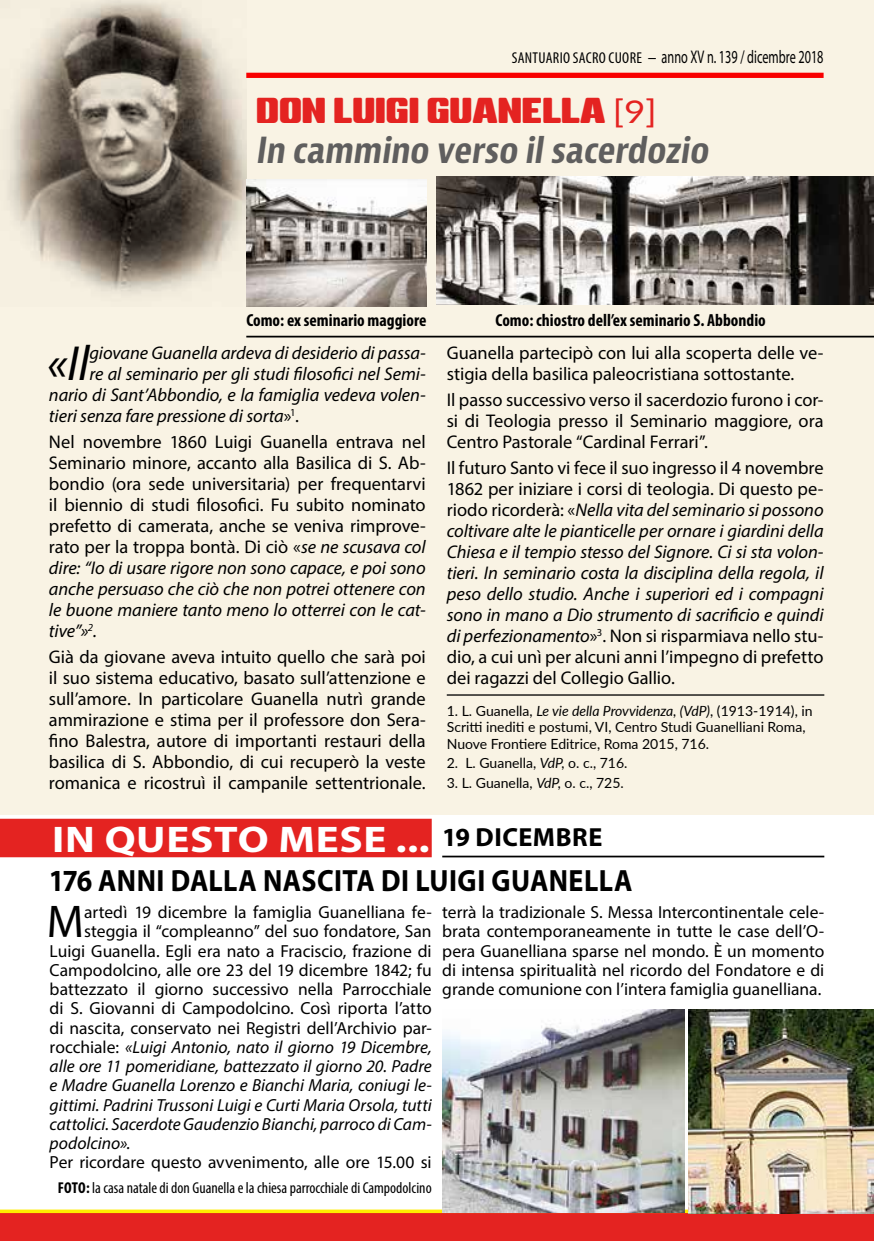
<style>
.page{position:relative;width:874px;height:1241px;background:#fff}
.page>*{position:absolute;margin:0;border:0;box-sizing:border-box;transform-origin:0 0}
.t1{font:italic 49.52px "Myriad Pro";color:#000}
.t2{font:46.02px "Myriad Pro";color:#000}
.t3{font:500 42px "Sneakers Pro";color:#e42321;scale:.7 1}
.t4{font:700 37.1px "Myriad Pro";letter-spacing:.015em;color:#fff;scale:1.16 1}
.t5{font:700 condensed 35px "Bernina Sans";color:#5f5e5e}
.t6{font:700 30.8px "Myriad Pro";letter-spacing:.01em;color:#000;scale:.91 1}
.t7{font:700 26.25px "Myriad Pro";letter-spacing:.02em;color:#000}
.t8{font:18.38px/21px "Myriad Pro";letter-spacing:-.005em;color:#000;text-align:justify}
.t9{font:italic 18.38px/21px "Myriad Pro";letter-spacing:-.005em;color:#000;text-align:justify}
.t10{font:18.38px "Myriad Pro";letter-spacing:-.005em;color:#000;scale:.67 1}
.t11{font:17.5px/19.2px "Myriad Pro";color:#000;text-align:justify}
.t12{font:italic 17.5px "Myriad Pro";color:#000}
.t13{font:700 condensed 17.5px "Myriad Pro";color:#000}
.t14{font:condensed 15.75px "Myriad Pro";color:#000}
.t15{font:14px/16.8px "Lato";color:#000}
.s1{font-stretch:condensed;font-size:15.75px}
.s2{font-size:17.5px}
.s3{font-family:"Lato";font-weight:400;font-size:31.5px}
.s4{font-style:normal}
.s5{font-style:italic}
.s6{font-weight:700}
</style>
<div class="page">
<div style="left:0;top:0;width:873px;height:814px;background:#f9f3e4"></div>
<svg style="left:0;top:1209px;width:873px;height:31px;background:#e43424"></svg>
<div style="left:246px;top:73px;width:577px;height:5px;background:#f00"></div>
<div style="left:0;top:818px;width:431px;height:39px;background:#e42321"></div>
<img style="left:6px;top:1px;width:240px;height:295px">
<img style="left:246px;top:179px;width:180px;height:128px">
<img style="left:436px;top:177px;width:437px;height:127px">
<hr style="left:442px;top:855px;width:381px;height:2px;background:#000">
<img style="left:442px;top:1009px;width:242px;height:203px">
<img style="left:688px;top:1009px;width:185px;height:203px">
<hr style="left:246px;top:336px;width:627px;height:1px;background:#000">
<hr style="left:446px;top:694px;width:377px;height:1px;background:#000">
<p class="t10" style="left:511px;top:45px;width:467px"><span class="s1">SANTUARIO SACRO CUORE</span> <span class="s2">–</span> anno XV n. 139 / dicembre 2018</p>
<h3 class="t3" style="left:256px;top:80px;width:573px">DON LUIGI GUANELLA <span class="s3">[9]</span></h3>
<h3 class="t5" style="left:255px;top:129px;width:460px">In cammino verso ilsacerdozio</h3>
<p class="t13" style="left:246px;top:309px;width:181px">Como: ex seminario maggiore</p>
<p class="t13" style="left:495px;top:309px;width:271px">Como: chiostro dell’ex seminario S. Abbondio</p>
<h1 class="t1" style="left:47px;top:333px;width:44px">«Il</h1>
<p class="t9" style="left:89px;top:342px;width:338px">giovane Guanella ardeva di desiderio di passa-</p>
<p class="t9" style="left:89px;top:363px;width:338px">re al seminario per gli studi filosofici nel Semi-</p>
<p class="t9" style="left:49px;top:384px;width:378px">nario di Sant’Abbondio, e la famiglia vedeva volen-</p>
<p class="t9" style="left:49px;top:405px;width:251px">tieri senza fare pressione di sorta<span class="s4">»</span><sup>1</sup><span class="s4">.</span></p>
<p class="t8" style="left:49px;top:431px;width:378px">Nel novembre 1860 Luigi Guanella entrava nel Seminario minore, accanto alla Basilica di S. Ab&shy;bondio (ora sede universitaria) per frequentarvi il biennio di studi filosofici. Fu subito nominato prefetto di camerata, anche se veniva rimprove&shy;rato per la troppa bontà. Di ciò «<span class="s5">se ne scusava col dire: “Io di usare rigore non sono capace, e poi sono anche persuaso che ciò che non potrei ottenere con le buone maniere tanto meno lo otterrei con le cat&shy;tive”»</span><sup>2</sup><span class="s5">.</span></p>
<p class="t8" style="left:49px;top:646px;width:378px">Già da giovane aveva intuito quello che sarà poi il suo sistema educativo, basato sull’attenzione e sull’amore. In particolare Guanella nutrì grande ammirazione e stima per il professore don Sera&shy;fino Balestra, autore di importanti restauri della basilica di S. Abbondio, di cui recuperò la veste romanica e ricostruì il campanile settentrionale.</p>
<p class="t8" style="left:446px;top:342px;width:378px">Guanella partecipò con lui alla scoperta delle ve&shy;stigia della basilica paleocristiana sottostante.</p>
<p class="t8" style="left:446px;top:389px;width:378px">Il passo successivo verso il sacerdozio furono i cor&shy;si di Teologia presso il Seminario maggiore, ora Centro Pastorale “Cardinal Ferrari”.</p>
<p class="t9" style="left:446px;top:457px;width:378px"><span class="s4">Il futuro Santo vi fece il suo ingresso il 4 novembre 1862 per iniziare i corsi di teologia. Di questo pe&shy;riodo ricorderà: «</span>Nella vita del seminario si possono coltivare alte le pianticelle per ornare i giardini della Chiesa e il tempio stesso del Signore. Ci si sta volon&shy;tieri. In seminario costa la disciplina della regola, il peso dello studio. Anche i superiori ed i compagni sono in mano a Dio strumento di sacrificio e quindi di perfezionamento<span class="s4">»</span><sup>3</sup><span class="s4">. Non si risparmiava nello stu&shy;dio, a cui unì per alcuni anni l’impegno di prefetto dei ragazzi del Collegio Gallio.</span></p>
<p class="t15" style="left:446px;top:701px;width:367px">1. L. Guanella, <span class="s5">Le vie della Provvidenza, (VdP)</span>, (1913-1914), in<br>Scritti inediti e postumi, VI, Centro Studi Guanelliani Roma,<br>Nuove Frontiere Editrice, Roma 2015, 716.</p>
<p class="t15" style="left:446px;top:754px;width:182px">2. L. Guanella, <span class="s5">VdP,</span> o. c., 716.</p>
<p class="t15" style="left:446px;top:773px;width:178px">3. L. Guanella, <span class="s5">VdP,</span> o. c., 725.</p>
<h3 class="t4" style="left:52px;top:815px;width:327px">IN QUESTO MESE ...</h3>
<h3 class="t7" style="left:442px;top:820px;width:161px">19 DICEMBRE</h3>
<h3 class="t6" style="left:49px;top:860px;width:642px">176 ANNI DALLA NASCITA DI LUIGI GUANELLA</h3>
<h2 class="t2" style="left:47px;top:893px;width:39px">M</h2>
<p class="t11" style="left:84px;top:902px;width:349px">artedì 19 dicembre la famiglia Guanelliana fe-</p>
<p class="t11" style="left:442px;top:902px;width:383px">terrà la tradizionale S. Messa Intercontinentale cele&shy;brata contemporaneamente in tutte le case dell’O&shy;pera Guanelliana sparse nel mondo. È un momento di intensa spiritualità nel ricordo del Fondatore e di grande comunione con l’intera famiglia guanelliana.</p>
<p class="t11" style="left:84px;top:921px;width:349px">steggia il “compleanno” del suo fondatore, San</p>
<p class="t11" style="left:50px;top:940px;width:383px">Luigi Guanella. Egli era nato a Fraciscio, frazione di</p>
<p class="t11" style="left:50px;top:959px;width:383px">Campodolcino, alle ore 23 del 19 dicembre 1842; fu</p>
<p class="t11" style="left:50px;top:979px;width:383px">battezzato il giorno successivo nella Parrocchiale</p>
<p class="t11" style="left:50px;top:998px;width:383px">di S. Giovanni di Campodolcino. Così riporta l’atto</p>
<p class="t11" style="left:50px;top:1017px;width:383px">di nascita, conservato nei Registri dell’Archivio par-</p>
<p class="t12" style="left:50px;top:1036px;width:383px"><span class="s4">rocchiale:</span> «Luigi Antonio, nato il giorno 19 Dicembre,</p>
<p class="t12" style="left:50px;top:1055px;width:383px">alle ore 11 pomeridiane, battezzato il giorno 20. Padre</p>
<p class="t12" style="left:50px;top:1074px;width:383px">e Madre Guanella Lorenzo e Bianchi Maria, coniugi le-</p>
<p class="t12" style="left:50px;top:1093px;width:383px">gittimi. Padrini Trussoni Luigi e Curti Maria Orsola, tutti</p>
<p class="t12" style="left:50px;top:1113px;width:383px">cattolici. Sacerdote Gaudenzio Bianchi, parroco di Cam-</p>
<p class="t12" style="left:50px;top:1132px;width:82px">podolcino».</p>
<p class="t11" style="left:50px;top:1152px;width:383px">Per ricordare questo avvenimento, alle ore 15.00 si</p>
<p class="t14" style="left:58px;top:1177px;width:375px"><span class="s6">FOTO:</span> la casa natale di don Guanella e la chiesa parrocchiale di Campodolcino</p>
</div>
